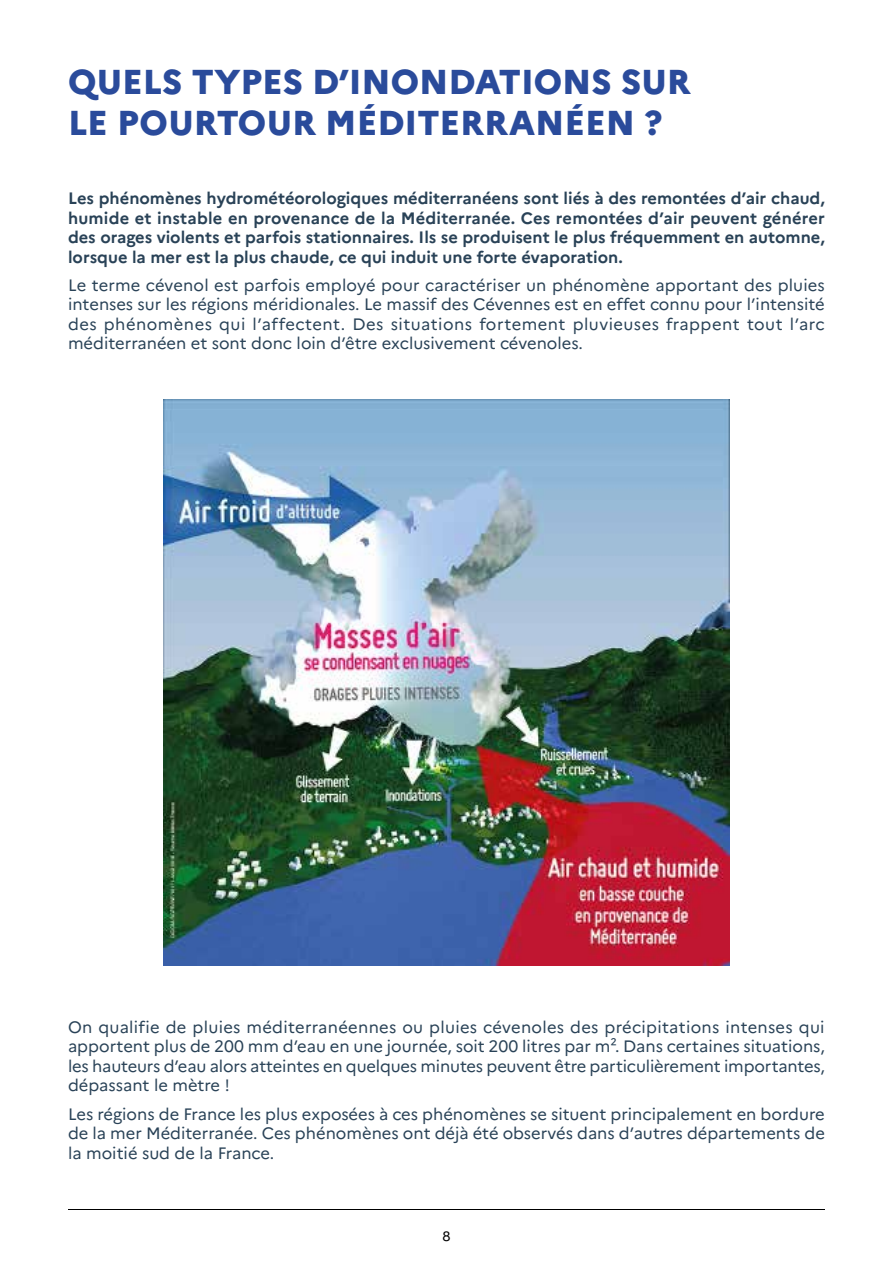
<style>
.page{position:relative;width:893px;height:1263px;background:#fff}
.page>*{position:absolute;margin:0;border:0;box-sizing:border-box;transform-origin:0 0}
.t1{font:800 34.5px/41.2px "Marianne";color:#2a4b9b}
.t2{font:16.5px/19.5px "Marianne";color:#294257;text-align:justify}
.t3{font:700 16.5px/19.5px "Marianne";color:#294257;text-align:justify}
.t4{font:13.5px "Marianne";color:#000}
</style>
<div class="page">
<hr style="left:68px;top:1209px;width:757px;height:1px;background:#000">
<img style="left:164px;top:400px;width:565px;height:566px">
<h2 class="t1" style="left:68px;top:61px;width:624px">QUELS TYPES D’INONDATIONS SUR<br>LE POURTOUR MÉDITERRANÉEN ?</h2>
<p class="t3" style="left:68px;top:188px;width:758px">Les phénomènes hydrométéorologiques méditerranéens sont liés à des remontées d’air chaud, humide et instable en provenance de la Méditerranée. Ces remontées d’air peuvent générer des orages violents et parfois stationnaires. Ils se produisent le plus fréquemment en automne, lorsque la mer est la plus chaude, ce qui induit une forte évaporation.</p>
<p class="t2" style="left:68px;top:275px;width:758px">Le terme cévenol est parfois employé pour caractériser un phénomène apportant des pluies intenses sur les régions méridionales. Le massif des Cévennes est en effet connu pour l’intensité des phénomènes qui l’affectent. Des situations fortement pluvieuses frappent tout l’arc méditerranéen et sont donc loin d’être exclusivement cévenoles.</p>
<p class="t2" style="left:68px;top:1017px;width:758px">On qualifie de pluies méditerranéennes ou pluies cévenoles des précipitations intenses qui apportent plus de 200 mm d’eau en une journée, soit 200 litres par m². Dans certaines situations, les hauteurs d’eau alors atteintes en quelques minutes peuvent être particulièrement importantes, dépassant le mètre !</p>
<p class="t2" style="left:68px;top:1104px;width:758px">Les régions de France les plus exposées à ces phénomènes se situent principalement en bordure de la mer Méditerranée. Ces phénomènes ont déjà été observés dans d’autres départements de la moitié sud de la France.</p>
<p class="t4" style="left:442px;top:1228px;width:10px">8</p>
</div>
